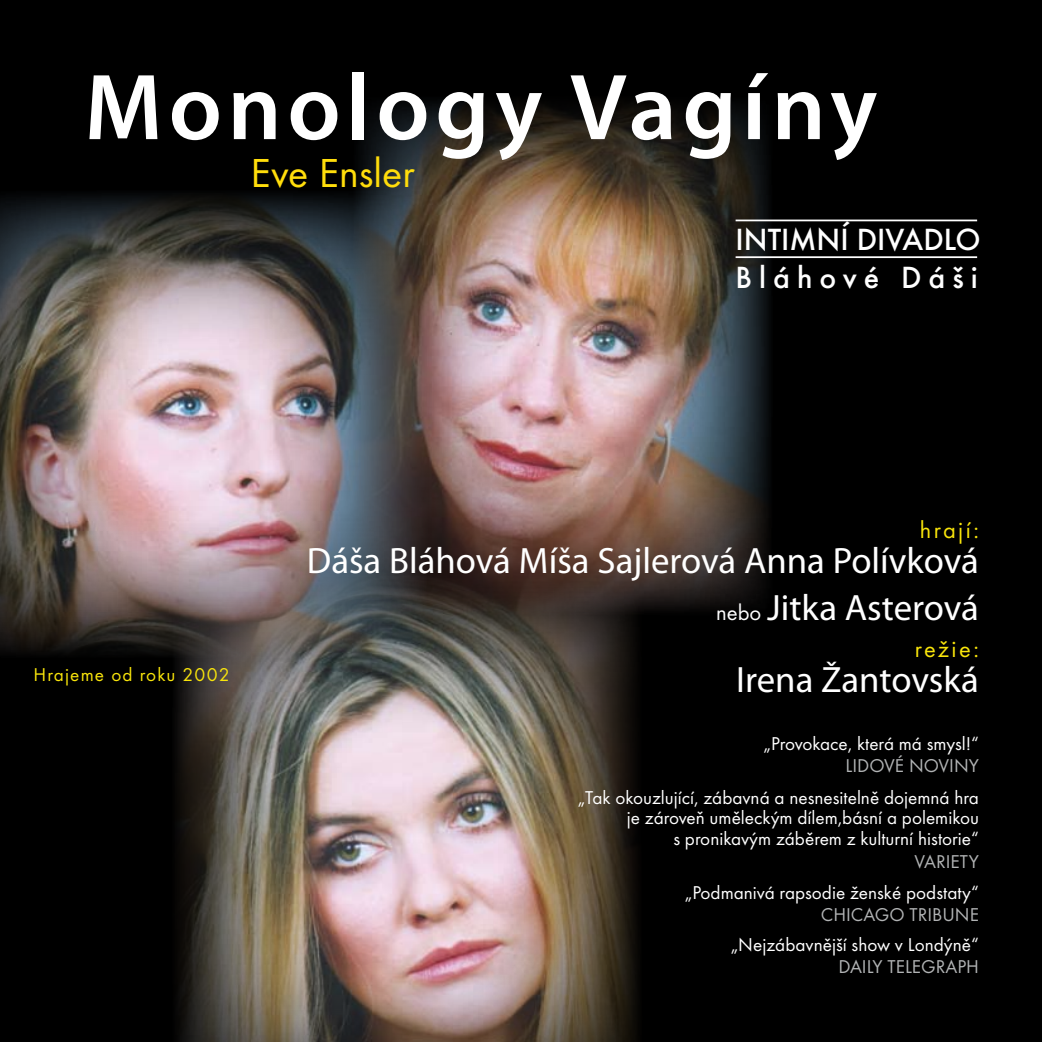
<style>
.page{position:relative;width:1042px;height:1042px;background:#000}
.page>*{position:absolute;margin:0;border:0;box-sizing:border-box;transform-origin:0 0}
.t1{font:600 94.5px "Myriad Pro";letter-spacing:.06em;color:#fff}
.t2{font:42px "Futura TEE";color:#ffdd0b}
.t3{font:36.75px/46.9px "Myriad Pro";color:#fff;text-align:right}
.t4{font:500 31.85px/38.1px "Futura TEE";color:#fff}
.t5{font:24.5px "Futura TEE";letter-spacing:.1em;color:#f9e50b}
.t6{font:19.25px/20.7px "Futura TEE";color:#fff;text-align:right}
.t7{font:19.25px "Futura TEE";color:#b1b3b4}
.t8{font:19.25px "Futura TEE";letter-spacing:.06em;color:#f9e50b}
.s1{font-family:"Futura TEE";font-size:22.75px}
</style>
<div class="page">
<img style="left:177px;top:615px;width:460px;height:427px">
<img style="left:0;top:195px;width:428px;height:463px">
<img style="left:353px;top:102px;width:419px;height:513px">
<hr style="left:735px;top:256px;width:242px;height:2px;background:#fff">
<hr style="left:735px;top:220px;width:242px;height:1px;background:#fff">
<h1 class="t1" style="left:84px;top:47px;width:794px">Monology Vagíny</h1>
<h2 class="t2" style="left:251px;top:148px;width:166px">Eve Ensler</h2>
<h3 class="t4" style="left:735px;top:220px;width:246px">INTIMNÍ DIVADLO<br>Bláhové Dáši</h3>
<p class="t8" style="left:33px;top:663px;width:198px">Hrajeme od roku 2002</p>
<p class="t5" style="left:920px;top:515px;width:61px">hrají:</p>
<h3 class="t3" style="left:307px;top:537px;width:673px">Dáša Bláhová Míša Sajlerová Anna Polívková <span class="s1">nebo</span> Jitka Asterová</h3>
<p class="t5" style="left:915px;top:634px;width:66px">režie:</p>
<h3 class="t3" style="left:736px;top:656px;width:244px">Irena Žantovská</h3>
<p class="t6" style="left:763px;top:733px;width:217px">„Provokace, která má smysl!“</p>
<p class="t7" style="left:845px;top:754px;width:135px">LIDOVÉ NOVINY</p>
<p class="t6" style="left:577px;top:787px;width:403px">„Tak okouzlující, zábavná a nesnesitelně dojemná hra je zároveň uměleckým dílem,básní a polemikou<br>s pronikavým záběrem z kulturní historie“</p>
<p class="t7" style="left:914px;top:849px;width:66px">VARIETY</p>
<p class="t6" style="left:684px;top:882px;width:296px">„Podmanivá rapsodie ženské podstaty“</p>
<p class="t7" style="left:821px;top:903px;width:160px">CHICAGO TRIBUNE</p>
<p class="t6" style="left:730px;top:934px;width:250px">„Nejzábavnější show v Londýně“</p>
<p class="t7" style="left:838px;top:955px;width:142px">DAILY TELEGRAPH</p>
</div>
